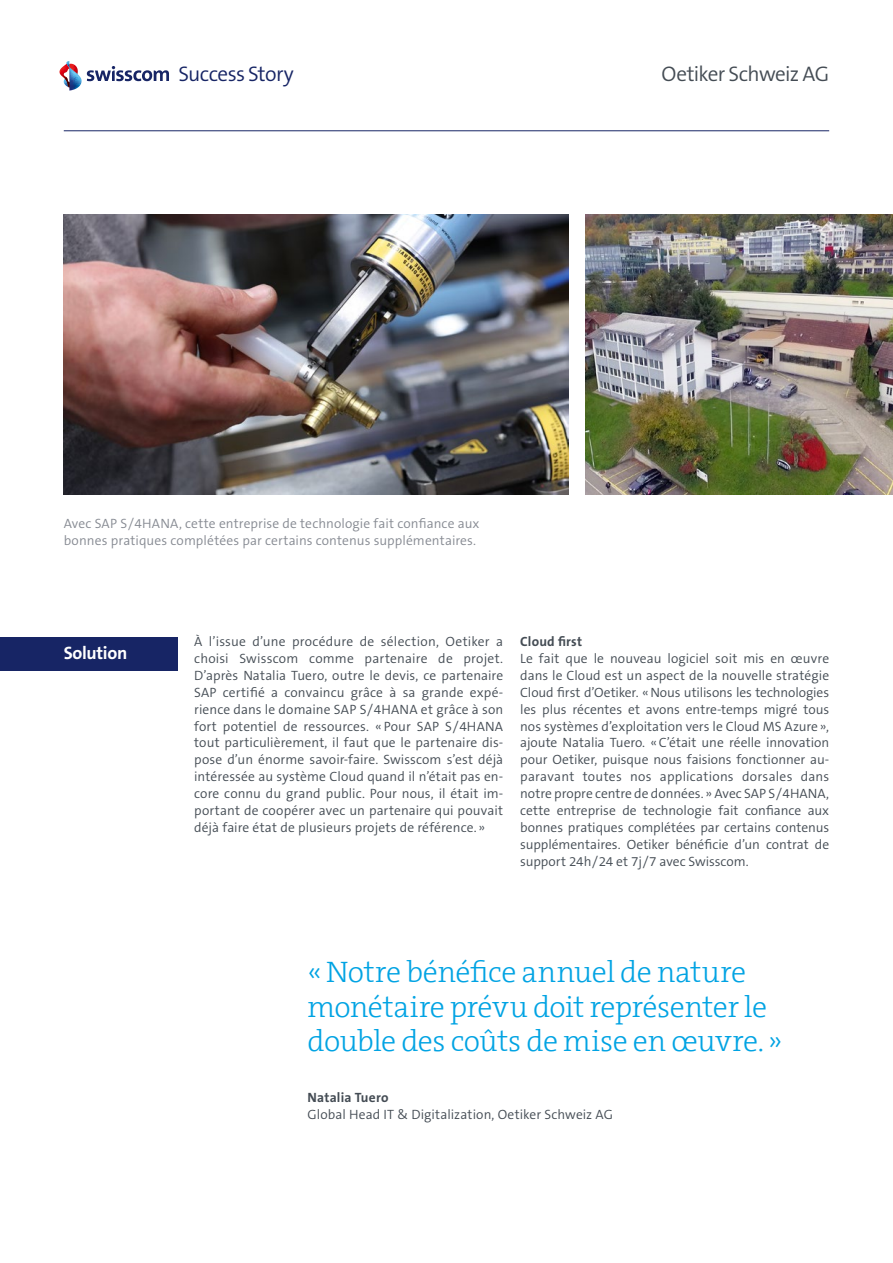
<style>
.page{position:relative;width:893px;height:1263px;background:#fff}
.page>*{position:absolute;margin:0;border:0;box-sizing:border-box;transform-origin:0 0}
.t1{font:300 30px/34.5px "The Serif B3";letter-spacing:-.015em;color:#00a3e3}
.t2{font:300 21.15px "The Sans B W4";letter-spacing:-.03em;color:#444c54}
.t3{font:300 21.15px "The Sans B W4";letter-spacing:-.025em;color:#172565}
.t4{font:700 18px "The Sans B W7";letter-spacing:-.015em;color:#fff}
.t5{font:300 13.5px/16.8px "The Sans B W4";letter-spacing:.005em;color:#444c54;text-align:justify}
.t6{font:300 13.5px/16.8px "The Sans B W4";letter-spacing:.01em;color:#868a92}
.t7{font:700 13.5px "The Sans B W7";letter-spacing:.015em;color:#444c54}
</style>
<div class="page">
<svg style="left:59px;top:61px;width:110px;height:30px"></svg>
<hr style="left:64px;top:130px;width:765px;height:1px;background:#172565">
<img style="left:64px;top:215px;width:504px;height:279px">
<img style="left:585px;top:215px;width:308px;height:279px">
<div style="left:0;top:637px;width:177px;height:34px;background:#172565"></div>
<h2 class="t3" style="left:178px;top:60px;width:117px">Success Story</h2>
<h2 class="t2" style="left:662px;top:60px;width:169px">Oetiker Schweiz AG</h2>
<p class="t6" style="left:64px;top:515px;width:417px">Avec SAP S/4HANA, cette entreprise de technologie fait confiance aux bonnes pratiques complétées par certains contenus supplémentaires.</p>
<h3 class="t4" style="left:64px;top:642px;width:65px">Solution</h3>
<p class="t5" style="left:194px;top:633px;width:311px">À l’issue d’une procédure de sélection, Oetiker a choisi Swisscom comme partenaire de projet.<br>D’après Natalia Tuero, outre le devis, ce partenaire SAP certifié a convaincu grâce à sa grande expé&shy;rience dans le domaine SAP S/4HANA et grâce à son fort potentiel de ressources. « Pour SAP S/4HANA tout particulièrement, il faut que le partenaire dis&shy;pose d’un énorme savoir-faire. Swisscom s’est déjà intéressée au système Cloud quand il n’était pas en&shy;core connu du grand public. Pour nous, il était im&shy;portant de coopérer avec un partenaire qui pouvait déjà faire état de plusieurs projets de référence. »</p>
<p class="t7" style="left:520px;top:633px;width:63px">Cloud first</p>
<p class="t5" style="left:520px;top:650px;width:310px">Le fait que le nouveau logiciel soit mis en œuvre dans le Cloud est un aspect de la nouvelle stratégie Cloud first d’Oetiker. «Nous utilisons les technologies les plus récentes et avons entre-temps migré tous nos systèmes d’exploitation vers le Cloud MS Azure », ajoute Natalia Tuero. «C’était une réelle innovation pour Oetiker, puisque nous faisions fonctionner au&shy;paravant toutes nos applications dorsales dans notre propre centre de données. » Avec SAP S/4HANA, cette entreprise de technologie fait confiance aux bonnes pratiques complétées par certains contenus supplémentaires. Oetiker bénéficie d’un contrat de support 24h/24 et 7j/7 avec Swisscom.</p>
<h1 class="t1" style="left:308px;top:955px;width:476px">« Notre bénéfice annuel de nature monétaire prévu doit représenter le double des coûts de mise en œuvre. »</h1>
<p class="t7" style="left:308px;top:1088px;width:82px">Natalia Tuero</p>
<p class="t5" style="left:308px;top:1106px;width:307px">Global Head IT &amp; Digitalization, Oetiker Schweiz AG</p>
</div>
